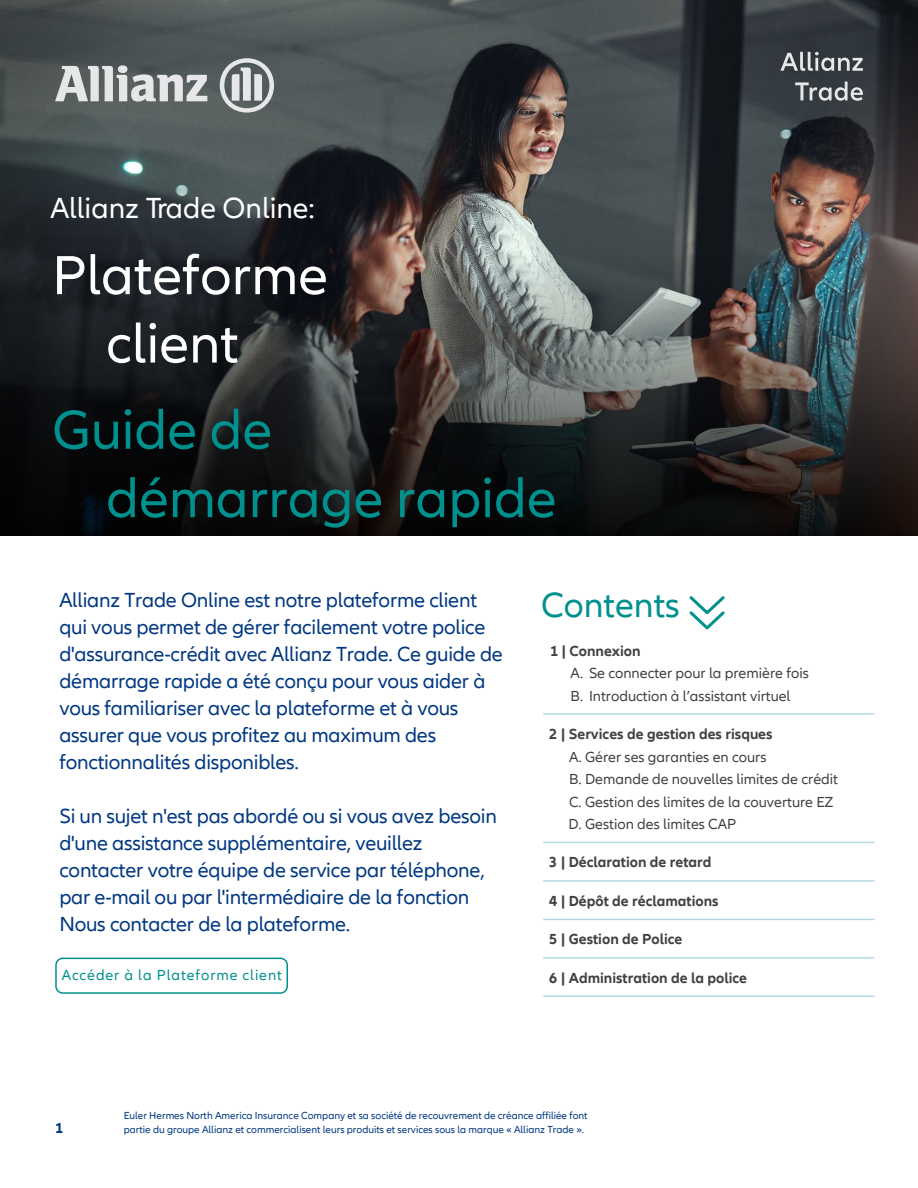
<style>
.page{position:relative;width:918px;height:1188px;background:#fff}
.page>*{position:absolute;margin:0;border:0;box-sizing:border-box;transform-origin:0 0}
.t1{font:57px/68.4px "Allianz Neo";color:#00908d}
.t2{font:57px/68.4px "Allianz Neo";color:#fff}
.t3{font:36px "Allianz Neo";color:#00908d}
.t4{font:30px "Allianz Neo";color:#fff}
.t5{font:21px/27px "Allianz Neo";letter-spacing:-.01em;color:#003781}
.t6{font:15px/22.5px "Allianz Neo";color:#414141}
.t7{font:700 15px "Allianz Neo";color:#414141}
.t8{font:15px "Allianz Neo";letter-spacing:.06em;color:#00908d}
.t9{font:700 15px "Allianz Neo";color:#414141}
.t10{font:700 15px "Allianz Neo";color:#003781}
.t11{font:10.5px/13.5px "Allianz Neo";color:#003781}
.s1{font-style:inherit}
</style>
<div class="page">
<img style="left:0;top:0;width:918px;height:253px">
<svg style="left:689px;top:596px;width:36px;height:34px"></svg>
<div style="left:55px;top:958px;width:233px;height:36px;border:2px solid #00908d;border-radius:7px"></div>
<svg style="left:55px;top:65px;width:152px;height:37px;background:#9ca1a2"></svg>
<svg style="left:220px;top:58px;width:54px;height:55px;background:#969c9d"></svg>
<svg style="left:795px;top:82px;width:68px;height:19px"></svg>
<svg style="left:780px;top:52px;width:83px;height:19px;background:#6f7478"></svg>
<hr style="left:543px;top:842px;width:332px;height:1px;background:#b5dae6">
<hr style="left:543px;top:880px;width:332px;height:2px;background:#b5dae6">
<hr style="left:543px;top:919px;width:332px;height:1px;background:#b5dae6">
<hr style="left:543px;top:957px;width:332px;height:2px;background:#b5dae6">
<hr style="left:543px;top:996px;width:332px;height:1px;background:#b5dae6">
<hr style="left:543px;top:713px;width:332px;height:2px;background:#b5dae6">
<svg style="left:0;top:253px;width:918px;height:283px;background:#2d2e2f"></svg>
<h3 class="t4" style="left:50px;top:191px;width:266px">Allianz Trade Online:</h3>
<h1 class="t2" style="left:106px;top:243px;width:223px;text-indent:-54px">Plateforme client</h1>
<h1 class="t1" style="left:106px;top:397px;width:452px;text-indent:-54px">Guide de démarrage rapide</h1>
<p class="t5" style="left:59px;top:587px;width:445px">Allianz Trade Online est notre plateforme client qui vous permet de gérer facilement votre police d'assurance-crédit avec Allianz Trade. Ce guide de démarrage rapide a été conçu pour vous aider à vous familiariser avec la plateforme et à vous assurer que vous profitez au maximum des fonctionnalités disponibles.</p>
<p class="t5" style="left:59px;top:804px;width:439px">Si un sujet n'est pas abordé ou si vous avez besoin d'une assistance supplémentaire, veuillez contacter votre équipe de service par téléphone, par e-mail ou par l'intermédiaire de la fonction Nous contacter de la plateforme.</p>
<p class="t8" style="left:62px;top:966px;width:222px">Accéder à la Plateforme client</p>
<h2 class="t3" style="left:541px;top:585px;width:140px">Contents</h2>
<p class="t7" style="left:550px;top:643px;width:92px">1 | Connexion</p>
<p class="t6" style="left:571px;top:662px;width:240px">A. Se connecter pour la première fois<br>B. Introduction à l’assistant virtuel</p>
<p class="t7" style="left:549px;top:725px;width:225px">2 | Services de gestion des risques</p>
<p class="t6" style="left:568px;top:746px;width:271px">A. Gérer ses garanties en cours<br>B. Demande de nouvelles limites de crédit C. Gestion des limites de la couverture EZ D. Gestion des limites CAP</p>
<p class="t9" style="left:549px;top:854px;width:164px"><span class="s1">3 |</span> Déclaration de retard</p>
<p class="t7" style="left:549px;top:892px;width:171px">4 | Dépôt de réclamations</p>
<p class="t7" style="left:549px;top:931px;width:135px">5 | Gestion de Police</p>
<p class="t7" style="left:549px;top:969px;width:199px">6 | Administration de la police</p>
<p class="t10" style="left:55px;top:1119px;width:10px">1</p>
<p class="t11" style="left:124px;top:1109px;width:465px">Euler Hermes North America Insurance Company et sa société de recouvrement de créance affiliée font partie du groupe Allianz et commercialisent leurs produits et services sous la marque « Allianz Trade ».</p>
</div>
